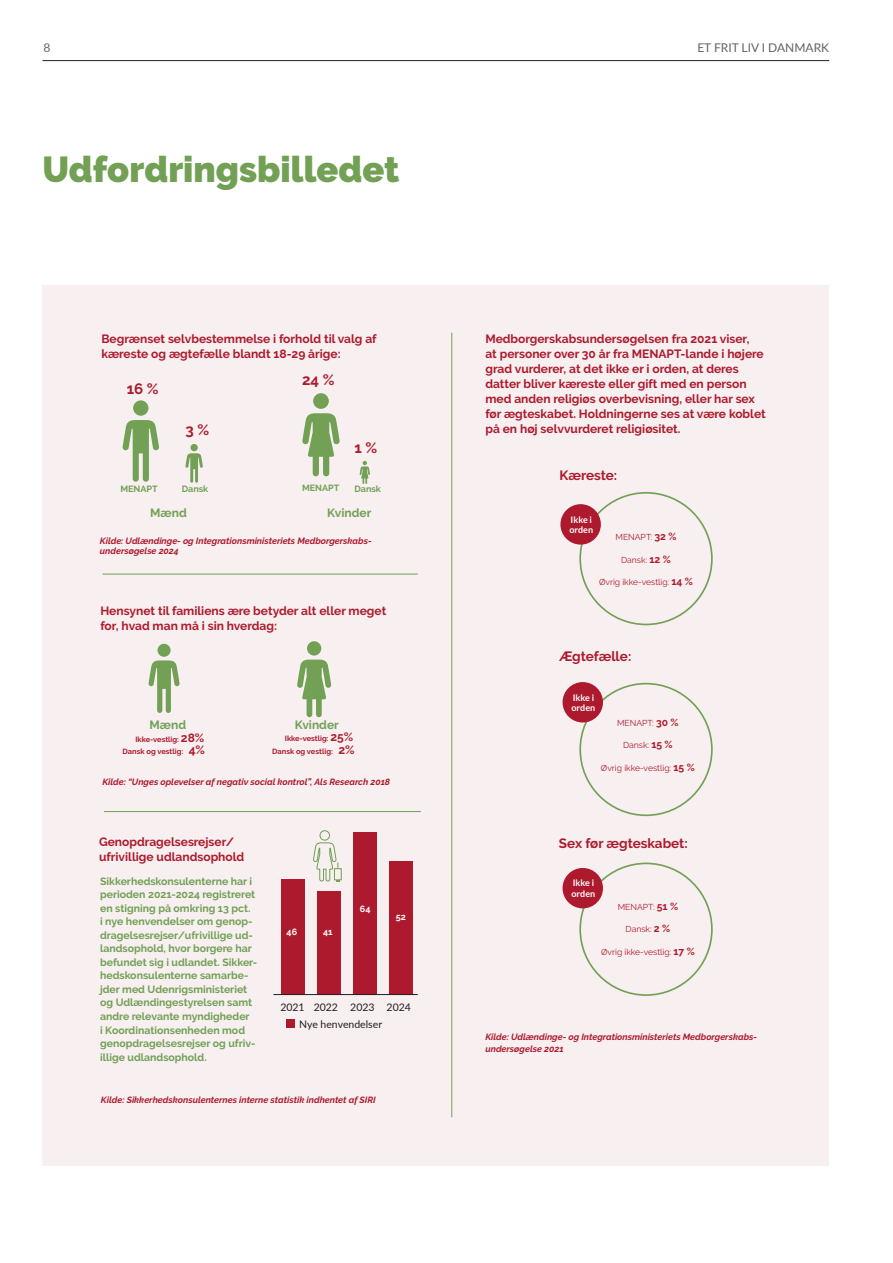
<style>
.page{position:relative;width:893px;height:1263px;background:#fff}
.page>*{position:absolute;margin:0;border:0;box-sizing:border-box;transform-origin:0 0}
.t1{font:900 36px "Raleway";color:#72a055}
.t2{font:700 15px "Raleway";color:#ad1a2d}
.t3{font:700 13.5px "Raleway";color:#ad1a2d}
.t4{font:700 12px/15px "Raleway";color:#ad1a2d}
.t5{font:700 12px "Raleway";color:#72a055}
.t6{font:12px "Lato Regular 3";color:#636366}
.t7{font:12px "Lato Regular 2";color:#636366}
.t8{font:700 10.5px/13.5px "Raleway";color:#72a055}
.t9{font:10.5px "Lato Regular 2";color:#231f20}
.t10{font:10.5px "Lato Regular 4";color:#231f20}
.t11{font:italic 700 9px/10.8px "Raleway";color:#ad1a2d}
.t12{font:700 9px/10.8px "Lato";color:#fff}
.t13{font:700 9px "Raleway";color:#72a055}
.t14{font:700 9px "Raleway";color:#fff}
.t15{font:8.55px "Raleway";color:#ad1a2d}
.t16{font:700 7.5px/12.3px "Raleway";color:#ad1a2d;text-align:right}
.s1{font-size:12px}
.s2{font-weight:700;font-size:10.35px}
</style>
<div class="page">
<hr style="left:43px;top:60px;width:786px;height:1px;background:#231f20">
<div style="left:42px;top:285px;width:786px;height:880px;background:#f7eff0"></div>
<div style="left:133px;top:400px;width:15px;height:16px;background:#72a055;border-radius:50%"></div>
<svg style="left:122px;top:420px;width:37px;height:62px"></svg>
<div style="left:313px;top:393px;width:16px;height:16px;background:#72a055;border-radius:50%"></div>
<svg style="left:302px;top:413px;width:38px;height:63px"></svg>
<svg style="left:360px;top:461px;width:10px;height:23px"></svg>
<div style="left:190px;top:444px;width:8px;height:7px;background:#72a055;border-radius:50%"></div>
<svg style="left:185px;top:453px;width:18px;height:30px"></svg>
<div style="left:158px;top:644px;width:13px;height:13px;background:#72a055;border-radius:50%"></div>
<svg style="left:148px;top:660px;width:32px;height:53px"></svg>
<div style="left:307px;top:641px;width:14px;height:14px;background:#72a055;border-radius:50%"></div>
<svg style="left:297px;top:660px;width:34px;height:57px"></svg>
<hr style="left:102px;top:574px;width:316px;height:1px;background:#72a055">
<hr style="left:104px;top:811px;width:317px;height:1px;background:#72a055">
<hr style="left:452px;top:333px;width:1px;height:784px;background:#72a055">
<div style="left:563px;top:682px;width:40px;height:40px;background:#ad1a2d;border-radius:50%"></div>
<div style="left:560px;top:504px;width:41px;height:41px;background:#ad1a2d;border-radius:50%"></div>
<div style="left:563px;top:868px;width:40px;height:40px;background:#ad1a2d;border-radius:50%"></div>
<img style="left:273px;top:830px;width:145px;height:198px">
<p class="t7" style="left:44px;top:39px;width:8px">8</p>
<p class="t6" style="left:697px;top:39px;width:133px">ET FRIT LIV I DANMARK</p>
<h2 class="t1" style="left:43px;top:148px;width:358px">Udfordringsbilledet</h2>
<p class="t4" style="left:101px;top:331px;width:277px">Begrænset selvbestemmelse i forhold til valg af kæreste og ægtefælle blandt 18-29 årige:</p>
<p class="t2" style="left:127px;top:380px;width:33px">16 %</p>
<p class="t13" style="left:120px;top:484px;width:39px">MENAPT</p>
<p class="t2" style="left:185px;top:421px;width:25px">3 %</p>
<p class="t13" style="left:182px;top:484px;width:28px">Dansk</p>
<p class="t5" style="left:150px;top:506px;width:38px">Mænd</p>
<p class="t2" style="left:302px;top:371px;width:34px">24 %</p>
<p class="t13" style="left:302px;top:483px;width:39px">MENAPT</p>
<p class="t2" style="left:354px;top:439px;width:24px">1 %</p>
<p class="t13" style="left:354px;top:484px;width:28px">Dansk</p>
<p class="t5" style="left:327px;top:506px;width:46px">Kvinder</p>
<p class="t11" style="left:100px;top:535px;width:273px">Kilde: Udlændinge- og Integrationsministeriets Medborgerskabs&shy;undersøgelse 2024</p>
<p class="t4" style="left:100px;top:603px;width:287px">Hensynet til familiens ære betyder alt eller meget for, hvad man må i sin hverdag:</p>
<p class="t5" style="left:150px;top:718px;width:38px">Mænd</p>
<p class="t16" style="left:123px;top:733px;width:84px">Ikke-vestlig: <span class="s1">28%<br></span>Dansk og vestlig: <span class="s1">4%</span></p>
<p class="t5" style="left:295px;top:718px;width:46px">Kvinder</p>
<p class="t16" style="left:272px;top:733px;width:84px">Ikke-vestlig: <span class="s1">25%<br></span>Dansk og vestlig: <span class="s1">2%</span></p>
<p class="t11" style="left:102px;top:776px;width:289px">Kilde: “Unges oplevelser af negativ social kontrol”, Als Research 2018</p>
<p class="t4" style="left:99px;top:835px;width:147px">Genopdragelsesrejser/ ufrivillige udlandsophold</p>
<p class="t8" style="left:100px;top:874px;width:157px">Sikkerhedskonsulenterne har i perioden 2021-2024 registreret en stigning på omkring 13 pct.</p>
<p class="t8" style="left:100px;top:942px;width:153px">landsophold, hvor borgere har</p>
<p class="t8" style="left:100px;top:982px;width:154px">jder med Udenrigsministeriet og Udlændingestyrelsen samt andre relevante myndigheder i Koordinationsenheden mod</p>
<p class="t8" style="left:100px;top:1050px;width:108px">illige udlandsophold.</p>
<p class="t11" style="left:101px;top:1094px;width:276px">Kilde: Sikkerhedskonsulenternes interne statistik indhentet af SIRI</p>
<p class="t14" style="left:360px;top:903px;width:12px">64</p>
<p class="t14" style="left:396px;top:911px;width:12px">52</p>
<p class="t8" style="left:100px;top:915px;width:154px">i nye henvendelser om genop&shy;dragelsesrejser/ufrivillige ud-</p>
<p class="t8" style="left:100px;top:955px;width:159px">befundet sig i udlandet. Sikker&shy;hedskonsulenterne samarbe-</p>
<p class="t14" style="left:287px;top:927px;width:12px">46</p>
<p class="t14" style="left:323px;top:927px;width:11px">41</p>
<p class="t9" style="left:280px;top:999px;width:132px">2021 2022 2023 2024</p>
<p class="t10" style="left:299px;top:1016px;width:85px">Nye henvendelser</p>
<p class="t8" style="left:100px;top:1036px;width:157px">genopdragelsesrejser og ufriv-</p>
<p class="t4" style="left:485px;top:331px;width:282px">Medborgerskabsundersøgelsen fra 2021 viser,<br>at personer over 30 år fra MENAPT-lande i højere grad vurderer, at det ikke er i orden, at deres datter bliver kæreste eller gift med en person med anden religiøs overbevisning, eller har sex før ægteskabet. Holdningerne ses at være koblet på en høj selvvurderet religiøsitet.</p>
<p class="t3" style="left:559px;top:467px;width:59px">Kæreste:</p>
<p class="t12" style="left:569px;top:514px;width:25px">Ikke i orden</p>
<p class="t15" style="left:615px;top:532px;width:63px">MENAPT: <span class="s2">32 %</span></p>
<p class="t15" style="left:621px;top:554px;width:51px">Dansk: <span class="s2">12 %</span></p>
<p class="t15" style="left:599px;top:577px;width:96px">Øvrig ikke-vestlig: <span class="s2">14 %</span></p>
<p class="t3" style="left:559px;top:649px;width:73px">Ægtefælle:</p>
<p class="t12" style="left:571px;top:692px;width:25px">Ikke i orden</p>
<p class="t15" style="left:617px;top:718px;width:63px">MENAPT: <span class="s2">30 %</span></p>
<p class="t15" style="left:623px;top:740px;width:51px">Dansk: <span class="s2">15 %</span></p>
<p class="t15" style="left:601px;top:763px;width:95px">Øvrig ikke-vestlig: <span class="s2">15 %</span></p>
<p class="t3" style="left:559px;top:835px;width:130px">Sex før ægteskabet:</p>
<p class="t12" style="left:571px;top:877px;width:25px">Ikke i orden</p>
<p class="t15" style="left:618px;top:902px;width:62px">MENAPT: <span class="s2">51 %</span></p>
<p class="t15" style="left:626px;top:924px;width:46px">Dansk: <span class="s2">2 %</span></p>
<p class="t15" style="left:601px;top:947px;width:95px">Øvrig ikke-vestlig: <span class="s2">17 %</span></p>
<p class="t11" style="left:485px;top:1032px;width:273px">Kilde: Udlændinge- og Integrationsministeriets Medborgerskabs-</p>
<p class="t11" style="left:485px;top:1044px;width:80px">undersøgelse 2021</p>
</div>
